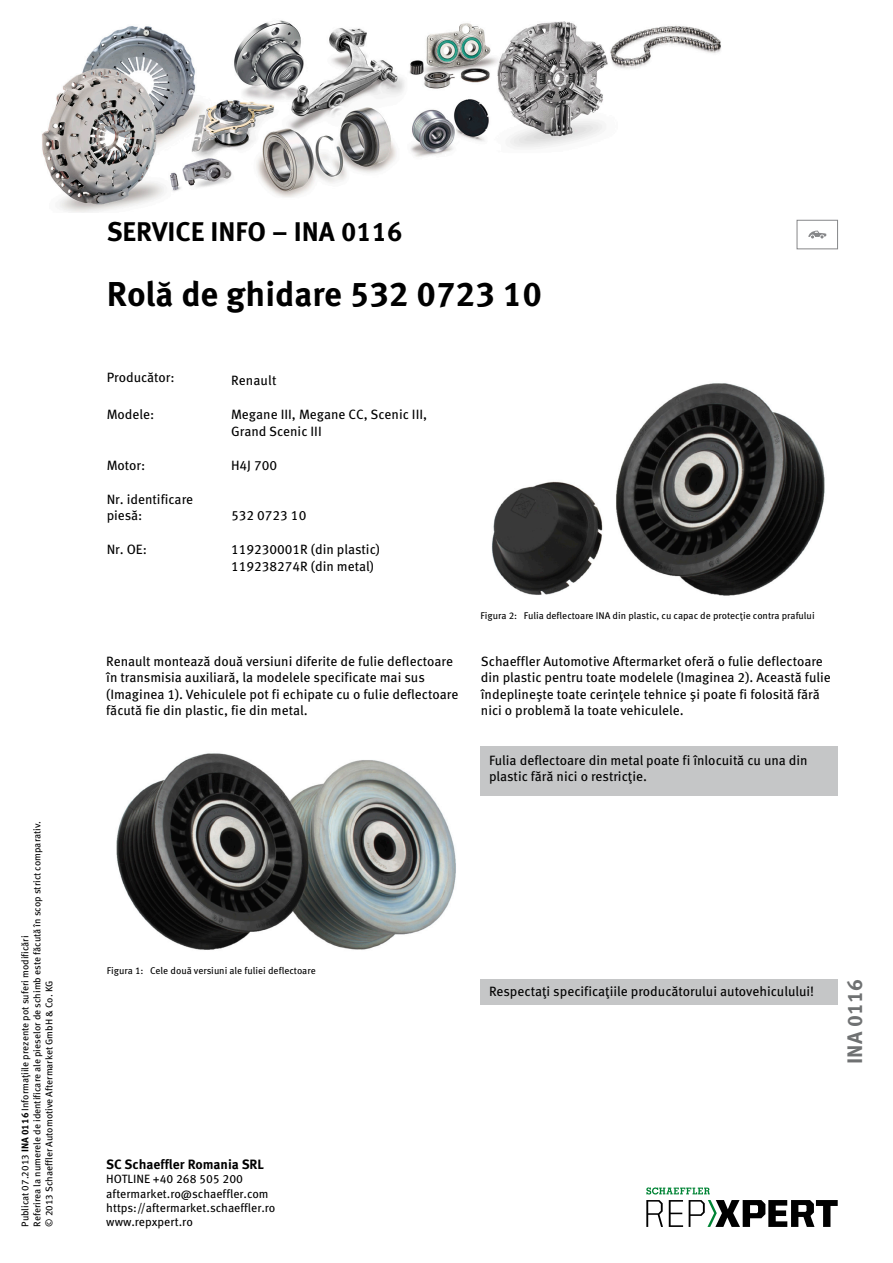
<style>
.page{position:relative;width:893px;height:1263px;background:#fff}
.page>*{position:absolute;margin:0;border:0;box-sizing:border-box;transform-origin:0 0}
.t1{font:700 34.5px "Meta Pro";color:#000}
.t2{font:700 27px "Meta Pro";color:#000}
.t3{font:700 21px "Meta Pro";color:#6f7172}
.t4{font:13.5px/16.5px "Meta Pro";color:#000}
.t5{font:700 13.5px "Meta Pro";color:#000}
.t6{font:12px/14.4px "Meta Pro";color:#000}
.t7{font:9.75px/12px "Meta Pro";color:#000}
.s1{font-weight:700}
</style>
<div class="page">
<div style="left:480px;top:746px;width:358px;height:49px;background:#c5c6c7"></div>
<img style="left:116px;top:753px;width:340px;height:197px">
<img style="left:491px;top:383px;width:334px;height:213px">
<div style="left:480px;top:980px;width:358px;height:25px;background:#c5c6c7"></div>
<div style="left:797px;top:220px;width:41px;height:29px;border:1px solid #868789"></div>
<svg style="left:808px;top:231px;width:18px;height:7px"></svg>
<img style="left:42px;top:20px;width:679px;height:193px">
<svg style="left:646px;top:1200px;width:17px;height:27px"></svg>
<svg style="left:669px;top:1200px;width:14px;height:27px"></svg>
<svg style="left:689px;top:1200px;width:149px;height:27px"></svg>
<svg style="left:646px;top:1187px;width:64px;height:7px"></svg>
<p class="t7" style="left:19px;top:1227px;width:407px;rotate:-90deg">Publicat 07.2013 <span class="s1">INA 0116</span> Informaţiile prezente pot suferi modificări<br>Referirea la numerele de identificare ale pieselor de schimb este făcută în scop strict comparativ. © 2013 Schaeffler Automotive Aftermarket GmbH &amp; Co. KG</p>
<h2 class="t2" style="left:107px;top:210px;width:297px">SERVICE INFO – INA 0116</h2>
<h1 class="t1" style="left:107px;top:267px;width:437px">Rolă de ghidare 532 0723 10</h1>
<p class="t4" style="left:107px;top:368px;width:70px">Producător:</p>
<p class="t4" style="left:231px;top:371px;width:47px">Renault</p>
<p class="t4" style="left:107px;top:405px;width:49px">Modele:</p>
<p class="t4" style="left:231px;top:405px;width:198px">Megane III, Megane CC, Scenic III,<br>Grand Scenic III</p>
<p class="t4" style="left:107px;top:456px;width:40px">Motor:</p>
<p class="t4" style="left:231px;top:456px;width:48px">H4J 700</p>
<p class="t4" style="left:107px;top:490px;width:88px">Nr. identificare piesă:</p>
<p class="t4" style="left:231px;top:506px;width:77px">532 0723 10</p>
<p class="t4" style="left:107px;top:540px;width:42px">Nr. OE:</p>
<p class="t4" style="left:231px;top:540px;width:151px">119230001R (din plastic)<br>119238274R (din metal)</p>
<p class="t4" style="left:106px;top:652px;width:354px">Renault montează două versiuni diferite de fulie deflectoare în transmisia auxiliară, la modelele specificate mai sus (Imaginea 1). Vehiculele pot fi echipate cu o fulie deflectoare făcută fie din plastic, fie din metal.</p>
<p class="t7" style="left:480px;top:609px;width:336px">Figura 2: Fulia deflectoare INA din plastic, cu capac de protecţie contra prafului</p>
<p class="t4" style="left:481px;top:652px;width:351px">Schaeffler Automotive Aftermarket oferă o fulie deflectoare din plastic pentru toate modelele (Imaginea 2). Această fulie îndeplineşte toate cerinţele tehnice şi poate fi folosită fără nici o problemă la toate vehiculele.</p>
<p class="t4" style="left:489px;top:751px;width:320px">Fulia deflectoare din metal poate fi înlocuită cu una din plastic fără nici o restricţie.</p>
<p class="t7" style="left:107px;top:963px;width:210px">Figura 1: Cele două versiuni ale fuliei deflectoare</p>
<p class="t5" style="left:106px;top:1153px;width:159px">SC Schaeffler Romania SRL</p>
<p class="t6" style="left:106px;top:1171px;width:171px">HOTLINE +40 268 505 200 aftermarket.ro@schaeffler.com https://aftermarket.schaeffler.ro www.repxpert.ro</p>
<p class="t4" style="left:489px;top:982px;width:327px">Respectaţi specificaţiile producătorului autovehiculului!</p>
<h3 class="t3" style="left:838px;top:1064px;width:86px;rotate:-90deg">INA 0116</h3>
</div>
